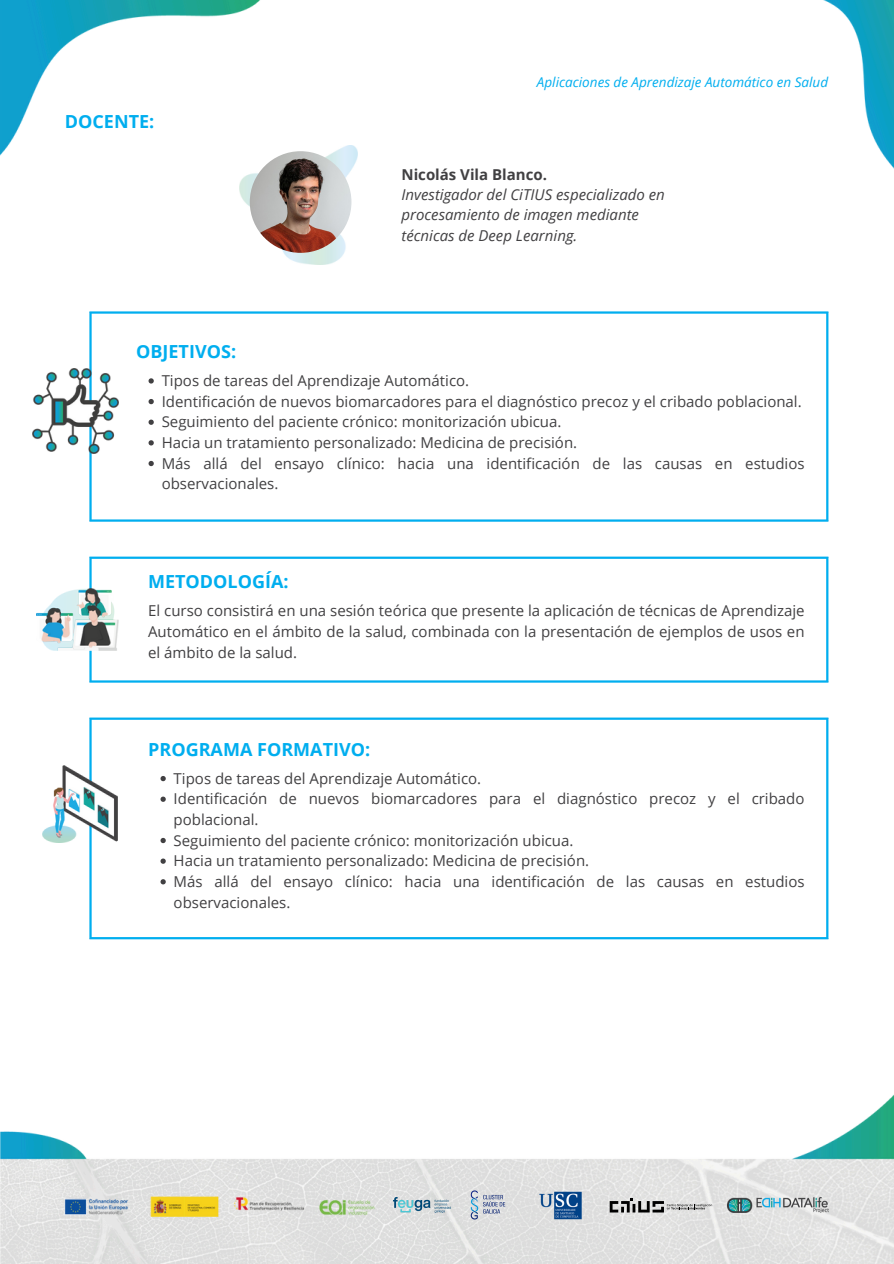
<style>
.page{position:relative;width:894px;height:1264px;background:#fff}
.page>*{position:absolute;margin:0;border:0;box-sizing:border-box;transform-origin:0 0}
.t1{font:700 18px "Open Sans";color:#00aeef}
.t2{font:15px/20.7px "Open Sans";color:#414042}
.t3{font:italic 15px/20.2px "Open Sans";color:#414042}
.t4{font:700 15px "Open Sans";color:#414042}
.t5{font:italic 13.5px "Open Sans";color:#00aeef}
</style>
<div class="page">
<hr style="left:89px;top:719px;width:3px;height:218px;background:#00aeef">
<hr style="left:826px;top:719px;width:2px;height:218px;background:#00aeef">
<hr style="left:89px;top:717px;width:739px;height:2px;background:#00aeef">
<hr style="left:89px;top:937px;width:739px;height:2px;background:#00aeef">
<img style="left:0;top:0;width:893px;height:168px">
<img style="left:42px;top:765px;width:76px;height:78px">
<hr style="left:89px;top:314px;width:3px;height:205px;background:#00aeef">
<hr style="left:826px;top:314px;width:2px;height:205px;background:#00aeef">
<hr style="left:89px;top:311px;width:739px;height:3px;background:#00aeef">
<hr style="left:89px;top:519px;width:739px;height:2px;background:#00aeef">
<img style="left:32px;top:368px;width:86px;height:86px">
<hr style="left:89px;top:559px;width:3px;height:121px;background:#00aeef">
<hr style="left:826px;top:559px;width:2px;height:121px;background:#00aeef">
<hr style="left:89px;top:556px;width:739px;height:3px;background:#00aeef">
<hr style="left:89px;top:680px;width:739px;height:2px;background:#00aeef">
<img style="left:37px;top:588px;width:81px;height:62px">
<img style="left:0;top:1095px;width:893px;height:168px">
<img style="left:239px;top:146px;width:118px;height:118px">
<img style="left:250px;top:151px;width:101px;height:102px;border-radius:50%">
<img style="left:65px;top:1194px;width:313px;height:21px">
<img style="left:727px;top:1197px;width:101px;height:15px">
<img style="left:393px;top:1197px;width:57px;height:15px">
<img style="left:465px;top:1182px;width:45px;height:45px">
<img style="left:526px;top:1171px;width:68px;height:68px">
<svg style="left:609px;top:1198px;width:103px;height:14px"></svg>
<svg style="left:160px;top:776px;width:6px;height:5px"></svg>
<svg style="left:160px;top:796px;width:6px;height:5px"></svg>
<svg style="left:160px;top:837px;width:6px;height:6px"></svg>
<svg style="left:160px;top:858px;width:6px;height:5px"></svg>
<svg style="left:160px;top:879px;width:6px;height:5px"></svg>
<svg style="left:148px;top:378px;width:6px;height:5px"></svg>
<svg style="left:148px;top:399px;width:6px;height:5px"></svg>
<svg style="left:148px;top:419px;width:6px;height:6px"></svg>
<svg style="left:148px;top:440px;width:6px;height:5px"></svg>
<svg style="left:148px;top:461px;width:6px;height:5px"></svg>
<p class="t1" style="left:65px;top:109px;width:91px">DOCENTE:</p>
<p class="t5" style="left:537px;top:73px;width:292px">Aplicaciones de Aprendizaje Automático en Salud</p>
<h1 class="t4" style="left:401px;top:164px;width:147px">Nicolás Vila Blanco.</h1>
<p class="t3" style="left:401px;top:184px;width:265px">Investigador del CiTIUS especializado en procesamiento de imagen mediante técnicas de Deep Learning.</p>
<p class="t1" style="left:136px;top:339px;width:101px">OBJETIVOS:</p>
<p class="t2" style="left:162px;top:370px;width:644px">Tipos de tareas del Aprendizaje Automático.<br>Identificación de nuevos biomarcadores para el diagnóstico precoz y el cribado poblacional.<br>Seguimiento del paciente crónico: monitorización ubicua.<br>Hacia un tratamiento personalizado: Medicina de precisión.<br>Más allá del ensayo clínico: hacia una identificación de las causas en estudios observacionales.</p>
<p class="t1" style="left:148px;top:569px;width:142px">METODOLOGÍA:</p>
<p class="t2" style="left:148px;top:600px;width:657px;text-align:justify">El curso consistirá en una sesión teórica que presente la aplicación de técnicas de Aprendizaje Automático en el ámbito de la salud, combinada con la presentación de ejemplos de usos en el ámbito de la salud.</p>
<p class="t1" style="left:148px;top:736px;width:223px">PROGRAMA FORMATIVO:</p>
<p class="t2" style="left:174px;top:767px;width:632px">Tipos de tareas del Aprendizaje Automático.<br>Identificación de nuevos biomarcadores para el diagnóstico precoz y el cribado poblacional.<br>Seguimiento del paciente crónico: monitorización ubicua.<br>Hacia un tratamiento personalizado: Medicina de precisión.<br>Más allá del ensayo clínico: hacia una identificación de las causas en estudios observacionales.</p>
</div>
